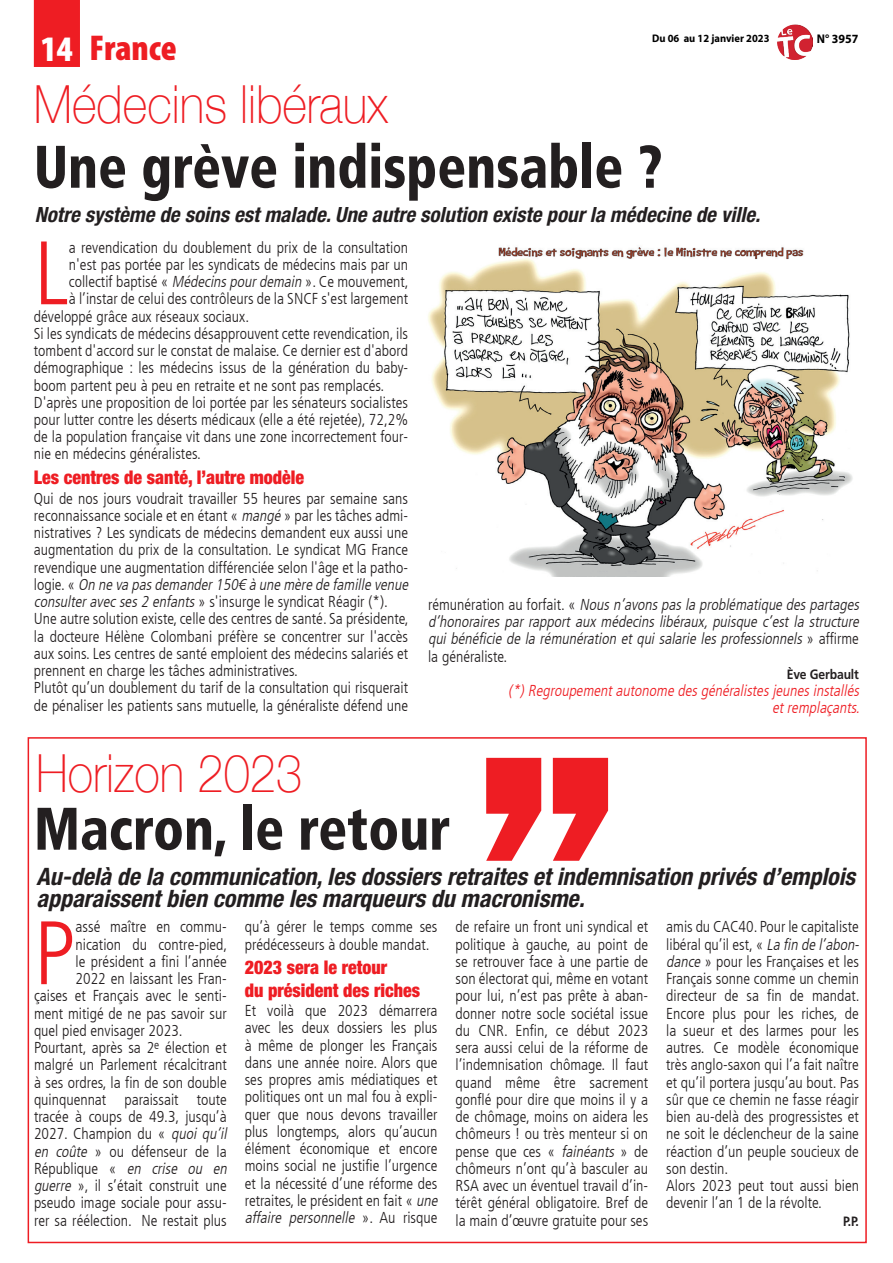
<style>
.page{position:relative;width:893px;height:1263px;background:#fff}
.page>*{position:absolute;margin:0;border:0;box-sizing:border-box;transform-origin:0 0}
.t1{font:300 condensed 89.85px "Frutiger LT";color:#ee1d23}
.t2{font:900 condensed 60px "Frutiger LT Std";color:#231f20;scale:.9 1}
.t3{font:100 52.5px "Helvetica Neue";color:#ee1d23;scale:.9 1}
.t4{font:900 condensed 36px "Myriad Pro";color:#ee1d23}
.t5{font:900 condensed 36px "Myriad Pro";color:#fff}
.t6{font:italic 700 condensed 24px/22.5px "Helvetica Neue LT Std";color:#231f20}
.t7{font:italic 700 condensed 21px "Helvetica Neue LT Std";color:#231f20}
.t8{font:900 condensed 18.9px/22.5px "Helvetica Neue";color:#ee1d23;scale:.95 1}
.t9{font:300 condensed 15.75px/17.2px "Frutiger LT";color:#231f20}
.t10{font:italic 300 condensed 15.75px/17.2px "Frutiger LT";color:#231f20}
.t11{font:italic 300 condensed 15.75px/17.2px "Frutiger LT";color:#ee1d23;text-align:right}
.t12{font:700 13.5px "Frutiger LT Std";letter-spacing:-.01em;color:#231f20;scale:.9 1}
.t13{font:700 12.6px "Myriad Pro";color:#000;scale:.95 1}
.t14{font:700 10.95px "Myriad Pro";color:#000;scale:.95 1}
.s1{font-style:italic}
.s2{font-style:normal}
</style>
<div class="page">
<img style="left:777px;top:24px;width:35px;height:35px">
<div style="left:33px;top:0;width:47px;height:67px;background:#ee1d23"></div>
<svg style="left:486px;top:758px;width:122px;height:103px"></svg>
<img style="left:428px;top:247px;width:425px;height:329px">
<h3 class="t4" style="left:90px;top:25px;width:89px">France</h3>
<h3 class="t5" style="left:41px;top:26px;width:33px">14</h3>
<h3 class="t3" style="left:34px;top:64px;width:395px">Médecins libéraux</h3>
<p class="t14" style="left:652px;top:32px;width:125px">Du 06 au 12 janvier 2023</p>
<p class="t13" style="left:817px;top:31px;width:45px">N° 3957</p>
<h2 class="t2" style="left:34px;top:131px;width:700px">Une grève indispensable ?</h2>
<h3 class="t7" style="left:35px;top:202px;width:727px">Notre système de soins est malade. Une autre solution existe pour la médecine de ville.</h3>
<h1 class="t1" style="left:34px;top:222px;width:36px">L</h1>
<p class="t9" style="left:69px;top:239px;width:341px">a revendication du doublement du prix de la consultation</p>
<p class="t9" style="left:69px;top:256px;width:341px">n'est pas portée par les syndicats de médecins mais par un</p>
<p class="t9" style="left:69px;top:273px;width:341px">collectif baptisé « <span class="s1">Médecinspourdemain</span> ». Ce mouvement,</p>
<p class="t9" style="left:69px;top:290px;width:341px">à l’instar de celui des contrôleurs de la SNCF s'est largement</p>
<p class="t9" style="left:34px;top:308px;width:217px">développé grâce aux réseaux sociaux.</p>
<p class="t9" style="left:34px;top:325px;width:376px">Si les syndicats de médecins désapprouvent cette revendication, ils</p>
<p class="t9" style="left:34px;top:342px;width:376px">tombent d'accord sur le constat de malaise. Ce dernier est d'abord</p>
<p class="t9" style="left:34px;top:359px;width:376px">démographique : les médecins issus de la génération du baby-</p>
<p class="t9" style="left:34px;top:377px;width:352px">boom partent peu à peu en retraite et ne sont pas remplacés.</p>
<p class="t9" style="left:34px;top:394px;width:376px">D'après une proposition de loi portée par les sénateurs socialistes</p>
<p class="t9" style="left:34px;top:411px;width:376px">pour lutter contre les déserts médicaux (elle a été rejetée), 72,2%</p>
<p class="t9" style="left:34px;top:428px;width:376px">de la population française vit dans une zone incorrectement four-</p>
<p class="t9" style="left:34px;top:446px;width:168px">nie en médecins généralistes.</p>
<p class="t8" style="left:34px;top:466px;width:286px">Les centres de santé, l’autre modèle</p>
<p class="t9" style="left:34px;top:490px;width:379px">Qui de nos jours voudrait travailler 55 heures par semaine sans reconnaissance sociale et en étant « <span class="s1">mangé</span> » par les tâches admi&shy;nistratives ? Les syndicats de médecins demandent eux aussi une augmentation du prix de la consultation. Le syndicat MG France revendique une augmentation différenciée selon l'âge et la patho&shy;l o g i e . « <span class="s1">On ne va pasdemander150€ à une mère de famille venue consulteravecses2 enfants</span>» s'insurge le syndicat Réagir (*).<br>Une autre solution existe, celle des centres de santé. Sa présidente, la docteure Hélène Colombani préfère se concentrer sur l'accès aux soins. Les centres de santé emploient des médecins salariés et prennent en charge les tâches administratives.<br>Plutôt qu’un doublement du tarif de la consultation qui risquerait de pénaliser les patients sans mutuelle, la généraliste défend une</p>
<h3 class="t3" style="left:36px;top:733px;width:297px">Horizon 2023</h3>
<p class="t10" style="left:428px;top:596px;width:436px"><span class="s2">r é m u n é ra t i o n a u fo rfa i t . «</span> Nousn’avonspasla problématique despartages d’honoraires par rapport aux médecins libéraux, puisque c’est la structure qui bénéficie de la rémunération et qui salarie les professionnels <span class="s2">» a ff i r m e la généraliste.</span></p>
<p class="t12" style="left:787px;top:666px;width:82px">Ève Gerbault</p>
<p class="t11" style="left:508px;top:682px;width:356px">(*)Regroupementautonome desgénéralistesjeunesinstallés etremplaçants.</p>
<h2 class="t2" style="left:34px;top:793px;width:464px">Macron, le retour</h2>
<h3 class="t6" style="left:36px;top:865px;width:820px">Au-delà de la communication, les dossiers retraites et indemnisation privés d’emplois apparaissent bien comme les marqueurs du macronisme.</h3>
<h1 class="t1" style="left:34px;top:902px;width:43px">P</h1>
<p class="t9" style="left:76px;top:918px;width:153px">assé maître en commu-</p>
<p class="t9" style="left:455px;top:918px;width:194px;text-align:justify">de refaire un front uni syndical et politique à gauche, au point de se retrouver face à une partie de son électorat qui, même en votant pour lui, n’est pas prête à aban&shy;donner notre socle sociétal issue du CNR. Enfin, ce début 2023 sera aussi celui de la réforme de l’indemnisation chômage. Il faut quand même être sacrement gonflé pour dire que moins il y a de chômage, moins on aidera les chômeurs ! ou très menteur si on pense que ces « <span class="s1">fainéants</span> » de chômeurs n’ont qu’à basculer au RSA avec un éventuel travail d’in&shy;térêt général obligatoire. Bref de la main d’œuvre gratuite pour ses</p>
<p class="t9" style="left:666px;top:918px;width:197px">amis du CAC40. Pour le capitaliste libéral qu’il est, « <span class="s1">La fin de l’abon&shy;dance</span> » pour les Françaises et les<br>Français sonne comme un chemin directeur de sa fin de mandat.<br>Encore plus pour les riches, de la sueur et des larmes pour les autres. Ce modèle économique très anglo-saxon qui l’a fait naître et qu’il portera jusqu’au bout. Pas sûr que ce chemin ne fasse réagir bien au-delà des progressistes et ne soit le déclencheur de la saine réaction d’un peuple soucieux de son destin.<br>Alors 2023 peut tout aussi bien devenir l’an 1 de la révolte.</p>
<p class="t9" style="left:245px;top:918px;width:194px">qu’à gérer le temps comme ses prédécesseurs à double mandat.</p>
<p class="t8" style="left:245px;top:956px;width:186px">2023 sera le retour<br>du président des riches</p>
<p class="t9" style="left:245px;top:1002px;width:197px">Et voilà que 2023 démarrera avec les deux dossiers les plus à même de plonger les Français dans une année noire. Alors que ses propres amis médiatiques et politiques ont un mal fou à expli&shy;quer que nous devons travailler plus longtemps, alors qu’aucun élément économique et encore moins social ne justifie l’urgence et la nécessité d’une réforme des retraites, le président en fait « <span class="s1">une affaire personnelle</span> » . A u r i s q u e</p>
<p class="t9" style="left:76px;top:936px;width:153px">nication du contre-pied,</p>
<p class="t9" style="left:76px;top:953px;width:153px">le président a fini l’année</p>
<p class="t9" style="left:76px;top:970px;width:153px">2022 en laissant les Fran-</p>
<p class="t9" style="left:34px;top:987px;width:194px">çaises et Français avec le senti-</p>
<p class="t9" style="left:34px;top:1005px;width:194px">ment mitigé de ne pas savoir sur</p>
<p class="t9" style="left:34px;top:1022px;width:150px">quel pied envisager 2023.</p>
<p class="t9" style="left:34px;top:1039px;width:194px">Pourtant, après sa 2<sup>e</sup> élection et</p>
<p class="t9" style="left:34px;top:1056px;width:194px">malgré un Parlement récalcitrant</p>
<p class="t9" style="left:34px;top:1074px;width:194px">à ses ordres, la fin de son double</p>
<p class="t9" style="left:34px;top:1091px;width:194px">quinquennat paraissait toute</p>
<p class="t9" style="left:34px;top:1108px;width:194px">tracée à coups de 49.3, jusqu’à</p>
<p class="t9" style="left:34px;top:1125px;width:197px">2027. Champion du « <span class="s1">quoi qu’il</span></p>
<p class="t9" style="left:34px;top:1143px;width:194px"><span class="s1">en coûte</span> » ou défenseur de la</p>
<p class="t9" style="left:34px;top:1160px;width:197px">République « <span class="s1">en crise ou en</span></p>
<p class="t9" style="left:34px;top:1177px;width:194px"><span class="s1">guerre</span> », il s’était construit une</p>
<p class="t9" style="left:34px;top:1194px;width:194px">pseudo image sociale pour assu-</p>
<p class="t9" style="left:34px;top:1212px;width:194px">rer sa réélection. Ne restait plus</p>
<p class="t12" style="left:843px;top:1213px;width:19px">P. P.</p>
</div>
